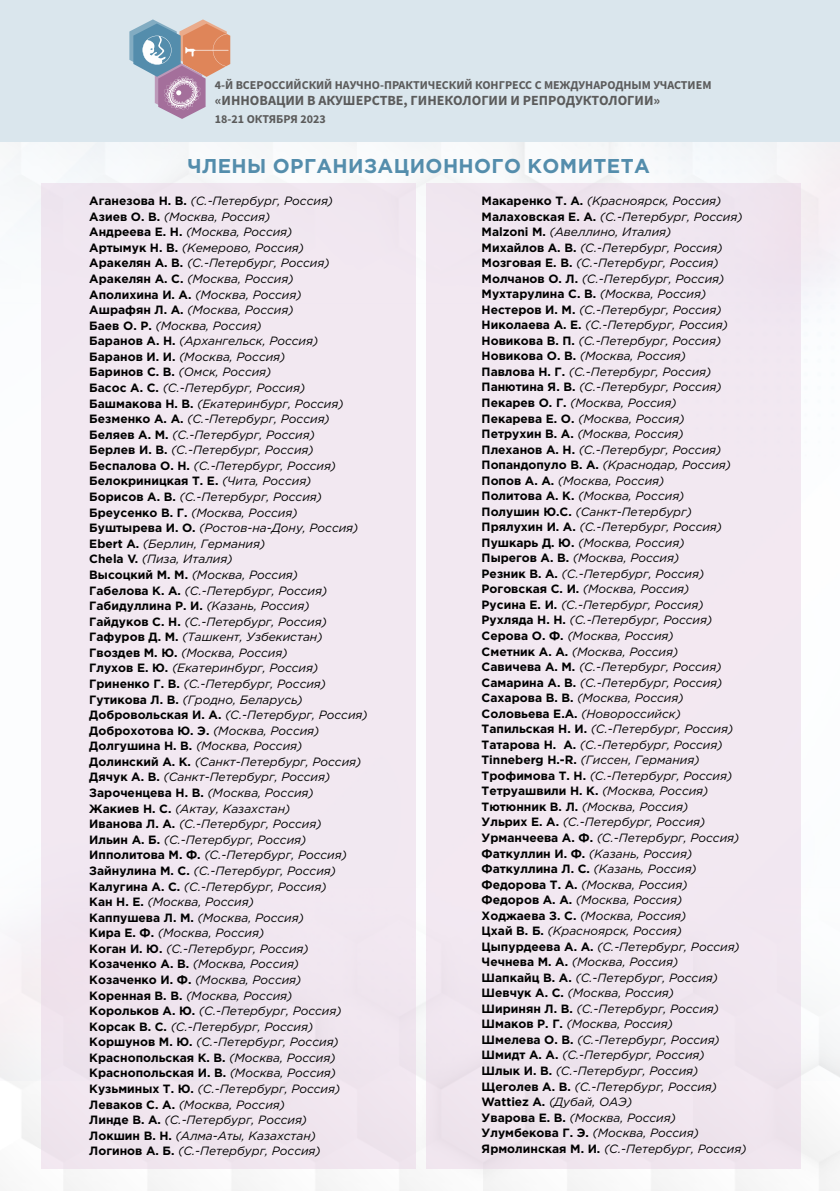
<style>
.page{position:relative;width:840px;height:1191px;background:#fff}
.page>*{position:absolute;margin:0;border:0;box-sizing:border-box;transform-origin:0 0}
.t1{font:700 20px "Gotham Pro";letter-spacing:.02em;color:#548dac}
.t2{font:700 14px "Source Sans Pro";color:#5b5b5b}
.t3{font:italic 12px/15.6px "Gotham Pro";color:#000}
.t4{font:700 12px "Source Sans Pro";color:#5b5b5b}
.s1{font-weight:700;font-style:normal}
</style>
<div class="page">
<img style="left:8px;top:142px;width:831px;height:632px">
<img style="left:0;top:774px;width:839px;height:417px">
<div style="left:0;top:0;width:839px;height:142px;background:#dae6ed"></div>
<div style="left:41px;top:183px;width:374px;height:986px;background:#f2e8f1"></div>
<div style="left:426px;top:183px;width:374px;height:986px;background:#f2e8f1"></div>
<svg style="left:129px;top:19px;width:101px;height:100px"></svg>
<p class="t4" style="left:215px;top:80px;width:498px">4-Й ВСЕРОССИЙСКИЙ НАУЧНО-ПРАКТИЧЕСКИЙ КОНГРЕСС С МЕЖДУНАРОДНЫМ УЧАСТИЕМ</p>
<p class="t2" style="left:215px;top:95px;width:446px">«ИННОВАЦИИ В АКУШЕРСТВЕ, ГИНЕКОЛОГИИ И РЕПРОДУКТОЛОГИИ»</p>
<p class="t4" style="left:215px;top:114px;width:112px">18-21 ОКТЯБРЯ 2023</p>
<h1 class="t1" style="left:187px;top:158px;width:464px">ЧЛЕНЫ ОРГАНИЗАЦИОННОГО КОМИТЕТА</h1>
<p class="t3" style="left:89px;top:194px;width:280px"><span class="s1">Аганезова Н. В.</span> (С.-Петербург, Россия)<br><span class="s1">Азиев О. В.</span> (Москва, Россия)<br><span class="s1">Андреева Е. Н.</span> (Москва, Россия)<br><span class="s1">Артымук Н. В.</span> (Кемерово, Россия)<br><span class="s1">Аракелян А. В.</span> (С.-Петербург, Россия)<br><span class="s1">Аракелян А. С.</span> (Москва, Россия)<br><span class="s1">Аполихина И. А.</span> (Москва, Россия)<br><span class="s1">Ашрафян Л. А.</span> (Москва, Россия)<br><span class="s1">Баев О. Р.</span> (Москва, Россия)<br><span class="s1">Баранов А. Н.</span> (Архангельск, Россия)<br><span class="s1">Баранов И. И.</span> (Москва, Россия)<br><span class="s1">Баринов С. В.</span> (Омск, Россия)<br><span class="s1">Басос А. С.</span> (С.-Петербург, Россия)<br><span class="s1">Башмакова Н. В.</span> (Екатеринбург, Россия)<br><span class="s1">Безменко А. А.</span> (С.-Петербург, Россия)<br><span class="s1">Беляев А. М.</span> (С.-Петербург, Россия)<br><span class="s1">Берлев И. В.</span> (С.-Петербург, Россия)<br><span class="s1">Беспалова О. Н.</span> (С.-Петербург, Россия)<br><span class="s1">Белокриницкая Т. Е.</span> (Чита, Россия)<br><span class="s1">Борисов А. В.</span> (С.-Петербург, Россия)<br><span class="s1">Бреусенко В. Г.</span> (Москва, Россия)<br><span class="s1">Буштырева И. О.</span> (Ростов-на-Дону, Россия)<br><span class="s1">Ebert A.</span> (Берлин, Германия)<br><span class="s1">Chela V.</span> (Пиза, Италия)<br><span class="s1">Высоцкий М. М.</span> (Москва, Россия)<br><span class="s1">Габелова К. А.</span> (С.-Петербург, Россия)<br><span class="s1">Габидуллина Р. И.</span> (Казань, Россия)<br><span class="s1">Гайдуков С. Н.</span> (С.-Петербург, Россия)<br><span class="s1">Гафуров Д. М.</span> (Ташкент, Узбекистан)<br><span class="s1">Гвоздев М. Ю.</span> (Москва, Россия)<br><span class="s1">Глухов Е. Ю.</span> (Екатеринбург, Россия)<br><span class="s1">Гриненко Г. В.</span> (С.-Петербург, Россия)<br><span class="s1">Гутикова Л. В.</span> (Гродно, Беларусь)<br><span class="s1">Добровольская И. А.</span> (С.-Петербург, Россия)<br><span class="s1">Доброхотова Ю. Э.</span> (Москва, Россия)<br><span class="s1">Долгушина Н. В.</span> (Москва, Россия)<br><span class="s1">Долинский А. К.</span> (Санкт-Петербург, Россия)<br><span class="s1">Дячук А. В.</span> (Санкт-Петербург, Россия)<br><span class="s1">Зароченцева Н. В.</span> (Москва, Россия)<br><span class="s1">Жакиев Н. С.</span> (Актау, Казахстан)<br><span class="s1">Иванова Л. А.</span> (С.-Петербург, Россия)<br><span class="s1">Ильин А. Б.</span> (С.-Петербург, Россия)<br><span class="s1">Ипполитова М. Ф.</span> (С.-Петербург, Россия)<br><span class="s1">Зайнулина М. С.</span> (С.-Петербург, Россия)<br><span class="s1">Калугина А. С.</span> (С.-Петербург, Россия)<br><span class="s1">Кан Н. Е.</span> (Москва, Россия)<br><span class="s1">Каппушева Л. М.</span> (Москва, Россия)<br><span class="s1">Кира Е. Ф.</span> (Москва, Россия)<br><span class="s1">Коган И. Ю.</span> (С.-Петербург, Россия)<br><span class="s1">Козаченко А. В.</span> (Москва, Россия)<br><span class="s1">Козаченко И. Ф.</span> (Москва, Россия)<br><span class="s1">Коренная В. В.</span> (Москва, Россия)<br><span class="s1">Корольков А. Ю.</span> (С.-Петербург, Россия)<br><span class="s1">Корсак В. С.</span> (С.-Петербург, Россия)<br><span class="s1">Коршунов М. Ю.</span> (С.-Петербург, Россия)<br><span class="s1">Краснопольская К. В.</span> (Москва, Россия)<br><span class="s1">Краснопольская И. В.</span> (Москва, Россия)<br><span class="s1">Кузьминых Т. Ю.</span> (С.-Петербург, Россия)<br><span class="s1">Леваков С. А.</span> (Москва, Россия)<br><span class="s1">Линде В. А.</span> (С.-Петербург, Россия)<br><span class="s1">Локшин В. Н.</span> (Алма-Аты, Казахстан)<br><span class="s1">Логинов А. Б.</span> (С.-Петербург, Россия)</p>
<p class="t3" style="left:481px;top:194px;width:266px"><span class="s1">Макаренко Т. А.</span> (Красноярск, Россия)<br><span class="s1">Малаховская Е. А.</span> (С.-Петербург, Россия)<br><span class="s1">Malzoni M.</span> (Авеллино, Италия)<br><span class="s1">Михайлов А. В.</span> (С.-Петербург, Россия)<br><span class="s1">Мозговая Е. В.</span> (С.-Петербург, Россия)<br><span class="s1">Молчанов О. Л.</span> (С.-Петербург, Россия)<br><span class="s1">Мухтарулина С. В.</span> (Москва, Россия)<br><span class="s1">Нестеров И. М.</span> (С.-Петербург, Россия)<br><span class="s1">Николаева А. Е.</span> (С.-Петербург, Россия)<br><span class="s1">Новикова В. П.</span> (С.-Петербург, Россия)<br><span class="s1">Новикова О. В.</span> (Москва, Россия)<br><span class="s1">Павлова Н. Г.</span> (С.-Петербург, Россия)<br><span class="s1">Панютина Я. В.</span> (С.-Петербург, Россия)<br><span class="s1">Пекарев О. Г.</span> (Москва, Россия)<br><span class="s1">Пекарева Е. О.</span> (Москва, Россия)<br><span class="s1">Петрухин В. А.</span> (Москва, Россия)<br><span class="s1">Плеханов А. Н.</span> (С.-Петербург, Россия)<br><span class="s1">Попандопуло В. А.</span> (Краснодар, Россия)<br><span class="s1">Попов А. А.</span> (Москва, Россия)<br><span class="s1">Политова А. К.</span> (Москва, Россия)<br><span class="s1">Полушин Ю.С.</span> (Санкт-Петербург)<br><span class="s1">Прялухин И. А.</span> (С.-Петербург, Россия)<br><span class="s1">Пушкарь Д. Ю.</span> (Москва, Россия)<br><span class="s1">Пырегов А. В.</span> (Москва, Россия)<br><span class="s1">Резник В. А.</span> (С.-Петербург, Россия)<br><span class="s1">Роговская С. И.</span> (Москва, Россия)<br><span class="s1">Русина Е. И.</span> (С.-Петербург, Россия)<br><span class="s1">Рухляда Н. Н.</span> (С.-Петербург, Россия)<br><span class="s1">Серова О. Ф.</span> (Москва, Россия)<br><span class="s1">Сметник А. А.</span> (Москва, Россия)<br><span class="s1">Савичева А. М.</span> (С.-Петербург, Россия)<br><span class="s1">Самарина А. В.</span> (С.-Петербург, Россия)<br><span class="s1">Сахарова В. В.</span> (Москва, Россия)<br><span class="s1">Соловьева Е.А.</span> (Новороссийск)<br><span class="s1">Тапильская Н. И.</span> (С.-Петербург, Россия)<br><span class="s1">Татарова Н. А.</span> (С.-Петербург, Россия)<br><span class="s1">Tinneberg H.-R.</span> (Гиссен, Германия)<br><span class="s1">Трофимова Т. Н.</span> (С.-Петербург, Россия)<br><span class="s1">Тетруашвили Н. К.</span> (Москва, Россия)<br><span class="s1">Тютюнник В. Л.</span> (Москва, Россия)<br><span class="s1">Ульрих Е. А.</span> (С.-Петербург, Россия)<br><span class="s1">Урманчеева А. Ф.</span> (С.-Петербург, Россия)<br><span class="s1">Фаткуллин И. Ф.</span> (Казань, Россия)<br><span class="s1">Фаткуллина Л. С.</span> (Казань, Россия)<br><span class="s1">Федорова Т. А.</span> (Москва, Россия)<br><span class="s1">Федоров А. А.</span> (Москва, Россия)<br><span class="s1">Ходжаева З. С.</span> (Москва, Россия)<br><span class="s1">Цхай В. Б.</span> (Красноярск, Россия)<br><span class="s1">Цыпурдеева А. А.</span> (С.-Петербург, Россия)<br><span class="s1">Чечнева М. А.</span> (Москва, Россия)<br><span class="s1">Шапкайц В. А.</span> (С.-Петербург, Россия)<br><span class="s1">Шевчук А. С.</span> (Москва, Россия)<br><span class="s1">Ширинян Л. В.</span> (С.-Петербург, Россия)<br><span class="s1">Шмаков Р. Г.</span> (Москва, Россия)<br><span class="s1">Шмелева О. В.</span> (С.-Петербург, Россия)<br><span class="s1">Шмидт А. А.</span> (С.-Петербург, Россия)<br><span class="s1">Шлык И. В.</span> (С.-Петербург, Россия)<br><span class="s1">Щеголев А. В.</span> (С.-Петербург, Россия)<br><span class="s1">Wattiez A.</span> (Дубай, ОАЭ)<br><span class="s1">Уварова Е. В.</span> (Москва, Россия)<br><span class="s1">Улумбекова Г. Э.</span> (Москва, Россия)<br><span class="s1">Ярмолинская М. И.</span> (С.-Петербург, Россия)</p>
</div>
